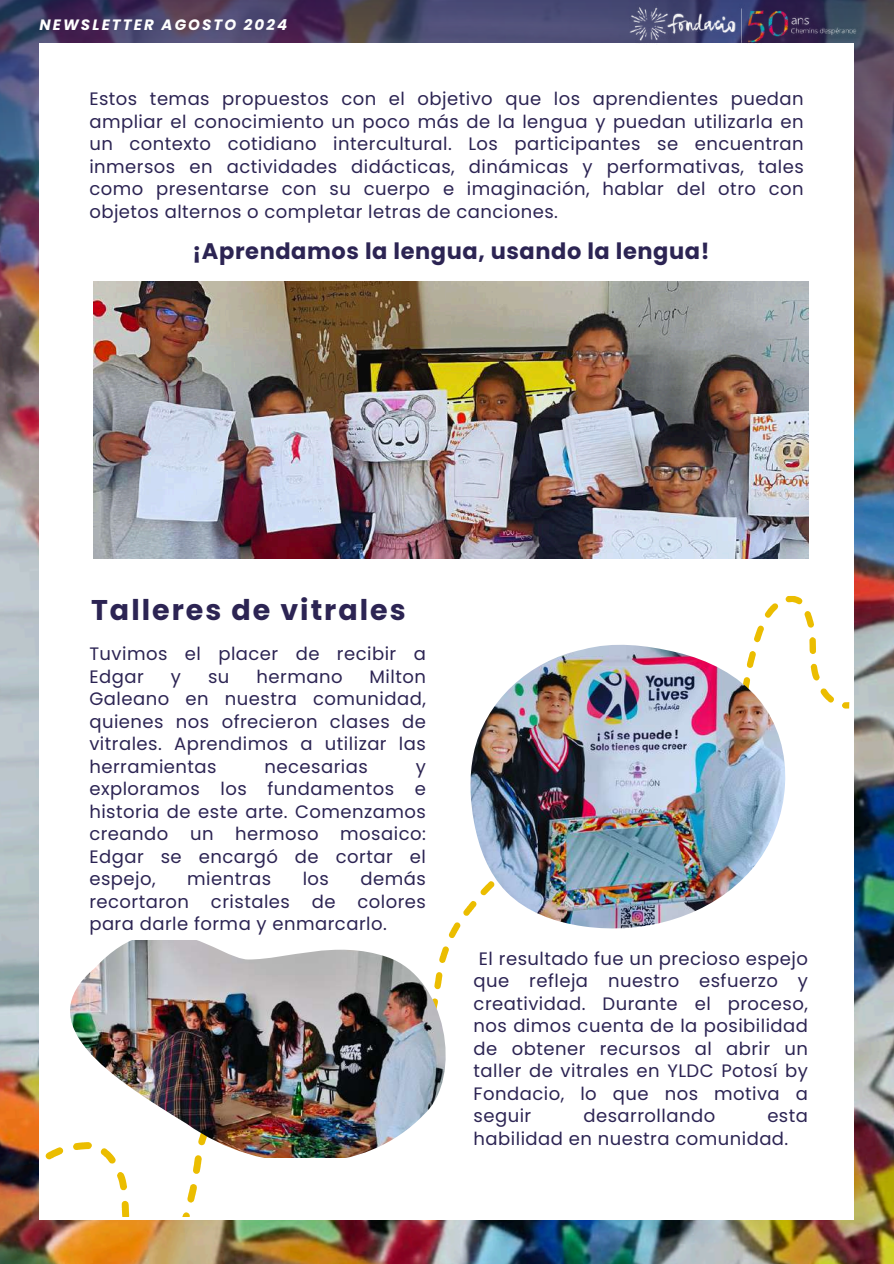
<style>
.page{position:relative;width:894px;height:1264px;background:#fff}
.page>*{position:absolute;margin:0;border:0;box-sizing:border-box;transform-origin:0 0}
.t1{font:700 28.5px "Poppins";letter-spacing:.07em;color:#2c2453}
.t2{font:700 22.5px "Poppins";letter-spacing:.025em;color:#2c2453}
.t3{font:18px/22.5px "Poppins";letter-spacing:.025em;color:#2c2453;text-align:justify}
.t4{font:italic 700 15px "Poppins";letter-spacing:.14em;color:#fff}
</style>
<div class="page">
<img style="left:0;top:466px;width:893px;height:797px">
<img style="left:0;top:0;width:893px;height:466px">
<div style="left:39px;top:44px;width:814px;height:1175px;background:#fff"></div>
<img style="left:606px;top:0;width:270px;height:51px">
<img style="left:94px;top:282px;width:714px;height:277px">
<svg style="left:46px;top:1147px;width:17px;height:12px"></svg>
<svg style="left:105px;top:1157px;width:11px;height:6px"></svg>
<svg style="left:193px;top:1157px;width:9px;height:16px"></svg>
<svg style="left:117px;top:1172px;width:10px;height:18px"></svg>
<svg style="left:187px;top:1184px;width:10px;height:18px"></svg>
<svg style="left:122px;top:1200px;width:7px;height:16px"></svg>
<svg style="left:182px;top:1212px;width:8px;height:4px"></svg>
<svg style="left:463px;top:903px;width:7px;height:12px"></svg>
<svg style="left:448px;top:922px;width:12px;height:16px"></svg>
<svg style="left:445px;top:946px;width:4px;height:16px"></svg>
<img style="left:70px;top:940px;width:375px;height:217px">
<svg style="left:842px;top:702px;width:8px;height:7px"></svg>
<svg style="left:820px;top:688px;width:14px;height:14px"></svg>
<svg style="left:810px;top:663px;width:10px;height:17px"></svg>
<svg style="left:809px;top:637px;width:7px;height:17px"></svg>
<svg style="left:754px;top:625px;width:9px;height:17px"></svg>
<svg style="left:804px;top:611px;width:10px;height:16px"></svg>
<svg style="left:764px;top:603px;width:14px;height:15px"></svg>
<svg style="left:785px;top:595px;width:17px;height:9px"></svg>
<img style="left:470px;top:644px;width:315px;height:284px">
<p class="t4" style="left:39px;top:15px;width:249px">NEWSLETTER AGOSTO 2024</p>
<p class="t3" style="left:89px;top:88px;width:715px">Estos temas propuestos con el objetivo que los aprendientes puedan ampliar el conocimiento un poco más de la lengua y puedan utilizarla en un contexto cotidiano intercultural. Los participantes se encuentran inmersos en actividades didácticas, dinámicas y performativas, tales como presentarse con su cuerpo e imaginación, hablar del otro con objetos alternos o completar letras de canciones.</p>
<p class="t2" style="left:192px;top:236px;width:518px">¡Aprendamos la lengua, usando la lengua!</p>
<h1 class="t1" style="left:91px;top:590px;width:316px">Talleres de vitrales</h1>
<p class="t3" style="left:89px;top:642px;width:338px">Tuvimos el placer de recibir a<br>Edgar</p>
<p class="t3" style="left:89px;top:665px;width:338px;text-indent:280px">Milton Galeano en nuestra comunidad, quienes nos ofrecieron clases de vitrales. Aprendimos a utilizar las herramientas</p>
<p class="t3" style="left:171px;top:665px;width:12px">y</p>
<p class="t3" style="left:208px;top:665px;width:23px">su</p>
<p class="t3" style="left:256px;top:665px;width:87px">hermano</p>
<p class="t3" style="left:264px;top:755px;width:105px">necesarias</p>
<p class="t3" style="left:89px;top:755px;width:338px;text-indent:326px">y exploramos los fundamentos e historia de este arte. Comenzamos creando un hermoso mosaico:<br>Edgar se encargó de cortar el espejo,</p>
<p class="t3" style="left:89px;top:867px;width:338px;text-indent:271px">demás recortaron cristales de colores para darle forma y enmarcarlo.</p>
<p class="t3" style="left:187px;top:867px;width:85px">mientras</p>
<p class="t3" style="left:302px;top:867px;width:28px">los</p>
<p class="t3" style="left:473px;top:946px;width:336px">El resultado fue un precioso espejo que refleja nuestro esfuerzo y creatividad. Durante el proceso, nos dimos cuenta de la posibilidad de obtener recursos al abrir un taller de vitrales en YLDC Potosí by Fondacio, lo que nos motiva a seguir</p>
<p class="t3" style="left:583px;top:1104px;width:133px">desarrollando</p>
<p class="t3" style="left:473px;top:1104px;width:336px;text-indent:293px">esta habilidad en nuestra comunidad.</p>
</div>
